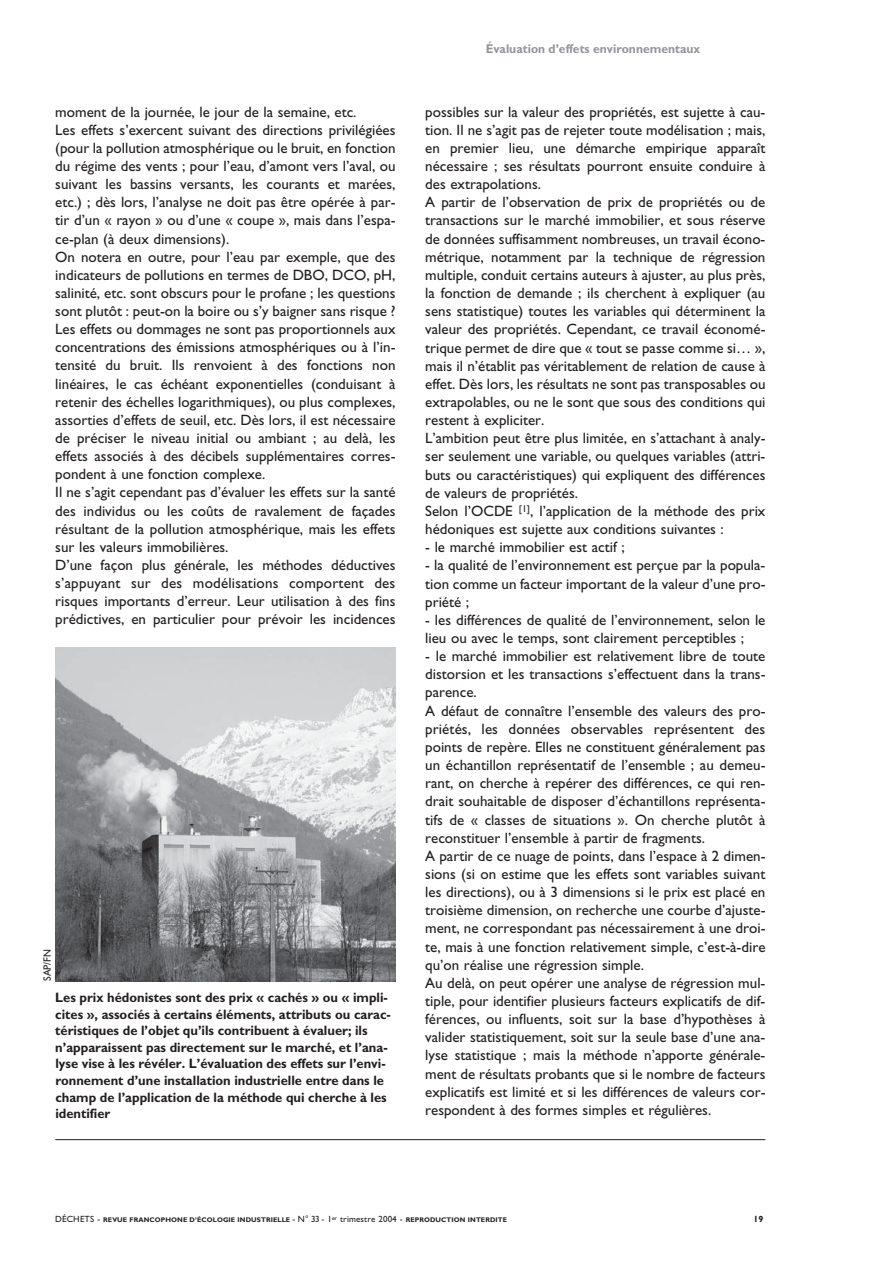
<style>
.page{position:relative;width:893px;height:1263px;background:#fff}
.page>*{position:absolute;margin:0;border:0;box-sizing:border-box;transform-origin:0 0}
.t1{font:15px/18.1px "Gill Sans";color:#231f20}
.t2{font:700 13.65px/16.5px "Gill Sans";color:#231f20;scale:.95 1}
.t3{font:700 12.75px "Gill Sans";color:#939598;scale:.95 1}
.t4{font:10.65px "Gill Sans";color:#231f20;scale:.95 1}
.t5{font:700 9px "Gill Sans";color:#231f20}
.t6{font:700 6.75px "Gill Sans";letter-spacing:.015em;color:#231f20}
.s1{font-weight:400;font-size:9px}
</style>
<div class="page">
<hr style="left:55px;top:1139px;width:710px;height:1px;background:#231f20">
<img style="left:55px;top:647px;width:340px;height:334px">
<p class="t3" style="left:486px;top:44px;width:227px">Évaluation d’effets environnementaux</p>
<p class="t1" style="left:55px;top:104px;width:342px">moment de la journée, le jour de la semaine, etc.<br>Les effets s’exercent suivant des directions privilégiées (pour la pollution atmosphérique ou le bruit, en fonction du régime des vents ; pour l’eau, d’amont vers l’aval, ou suivant les bassins versants, les courants et marées, etc.) ; dès lors, l’analyse ne doit pas être opérée à par&shy;tir d’un « rayon » ou d’une « coupe », mais dans l’espa&shy;ce-plan (à deux dimensions).<br>On notera en outre, pour l’eau par exemple, que des indicateurs de pollutions en termes de DBO, DCO, pH, salinité, etc. sont obscurs pour le profane ; les questions sont plutôt : peut-on la boire ou s’y baigner sans risque ?<br>Les effets ou dommages ne sont pas proportionnels aux concentrations des émissions atmosphériques ou à l’in&shy;tensité du bruit. Ils renvoient à des fonctions non linéaires, le cas échéant exponentielles (conduisant à retenir des échelles logarithmiques), ou plus complexes, assorties d’effets de seuil, etc. Dès lors, il est nécessaire de préciser le niveau initial ou ambiant ; au delà, les effets associés à des décibels supplémentaires corres&shy;pondent à une fonction complexe.<br>Il ne s’agit cependant pas d’évaluer les effets sur la santé des individus ou les coûts de ravalement de façades résultant de la pollution atmosphérique, mais les effets sur les valeurs immobilières.<br>D’une façon plus générale, les méthodes déductives s’appuyant sur des modélisations comportent des risques importants d’erreur. Leur utilisation à des fins prédictives, en particulier pour prévoir les incidences</p>
<p class="t1" style="left:425px;top:104px;width:342px">possibles sur la valeur des propriétés, est sujette à cau&shy;tion. Il ne s’agit pas de rejeter toute modélisation ; mais, en premier lieu, une démarche empirique apparaît nécessaire ; ses résultats pourront ensuite conduire à des extrapolations.<br>A partir de l’observation de prix de propriétés ou de transactions sur le marché immobilier, et sous réserve de données suffisamment nombreuses, un travail écono&shy;métrique, notamment par la technique de régression multiple, conduit certains auteurs à ajuster, au plus près, la fonction de demande ; ils cherchent à expliquer (au sens statistique) toutes les variables qui déterminent la valeur des propriétés. Cependant, ce travail économé&shy;trique permet de dire que « tout se passe comme si… », mais il n’établit pas véritablement de relation de cause à effet. Dès lors, les résultats ne sont pas transposables ou extrapolables, ou ne le sont que sous des conditions qui restent à expliciter.<br>L’ambition peut être plus limitée, en s’attachant à analy&shy;ser seulement une variable, ou quelques variables (attri&shy;buts ou caractéristiques) qui expliquent des différences de valeurs de propriétés.<br>Selon l’OCDE <sup>[1]</sup>, l’application de la méthode des prix hédoniques est sujette aux conditions suivantes :</p>
<p class="t1" style="left:425px;top:540px;width:201px">- le marché immobilier est actif ;</p>
<p class="t1" style="left:425px;top:558px;width:342px;text-align:justify">- la qualité de l’environnement est perçue par la popula&shy;tion comme un facteur important de la valeur d’une pro&shy;priété ;</p>
<p class="t1" style="left:425px;top:612px;width:342px">- les différences de qualité de l’environnement, selon le lieu ou avec le temps, sont clairement perceptibles ;</p>
<p class="t1" style="left:425px;top:649px;width:342px">- le marché immobilier est relativement libre de toute distorsion et les transactions s’effectuent dans la trans&shy;parence.<br>A défaut de connaître l’ensemble des valeurs des pro&shy;priétés, les données observables représentent des points de repère. Elles ne constituent généralement pas un échantillon représentatif de l’ensemble ; au demeu&shy;rant, on cherche à repérer des différences, ce qui ren&shy;drait souhaitable de disposer d’échantillons représenta&shy;tifs de « classes de situations ». On cherche plutôt à reconstituer l’ensemble à partir de fragments.<br>A partir de ce nuage de points, dans l’espace à 2 dimen&shy;sions (si on estime que les effets sont variables suivant les directions), ou à 3 dimensions si le prix est placé en troisième dimension, on recherche une courbe d’ajuste&shy;ment, ne correspondant pas nécessairement à une droi&shy;te, mais à une fonction relativement simple, c’est-à-dire qu’on réalise une régression simple.<br>Au delà, on peut opérer une analyse de régression mul&shy;tiple, pour identifier plusieurs facteurs explicatifs de dif&shy;férences, ou influents, soit sur la base d’hypothèses à valider statistiquement, soit sur la seule base d’une ana&shy;lyse statistique ; mais la méthode n’apporte générale&shy;ment de résultats probants que si le nombre de facteurs explicatifs est limité et si les différences de valeurs cor&shy;respondent à des formes simples et régulières.</p>
<p class="t4" style="left:44px;top:981px;width:35px;rotate:-90deg">SAP/FN</p>
<p class="t2" style="left:55px;top:991px;width:355px">Les prix hédonistes sont des prix « cachés » ou « impli&shy;cites », associés à certains éléments, attributs ou carac&shy;téristiques de l’objet qu’ils contribuent à évaluer; ils n’apparaissent pas directement sur le marché, et l’ana&shy;lyse vise à les révéler. L’évaluation des effets sur l’envi&shy;ronnement d’une installation industrielle entre dans le champ de l’application de la méthode qui cherche à les identifier</p>
<p class="t6" style="left:55px;top:1218px;width:453px"><span class="s1">DÉCHETS -</span> REVUE FRANCOPHONE D’ÉCOLOGIE INDUSTRIELLE <span class="s1">- N° 33 - 1</span><sup>er</sup> <span class="s1">trimestre 2004 -</span> REPRODUCTION INTERDITE</p>
<p class="t5" style="left:753px;top:1216px;width:11px">19</p>
</div>
